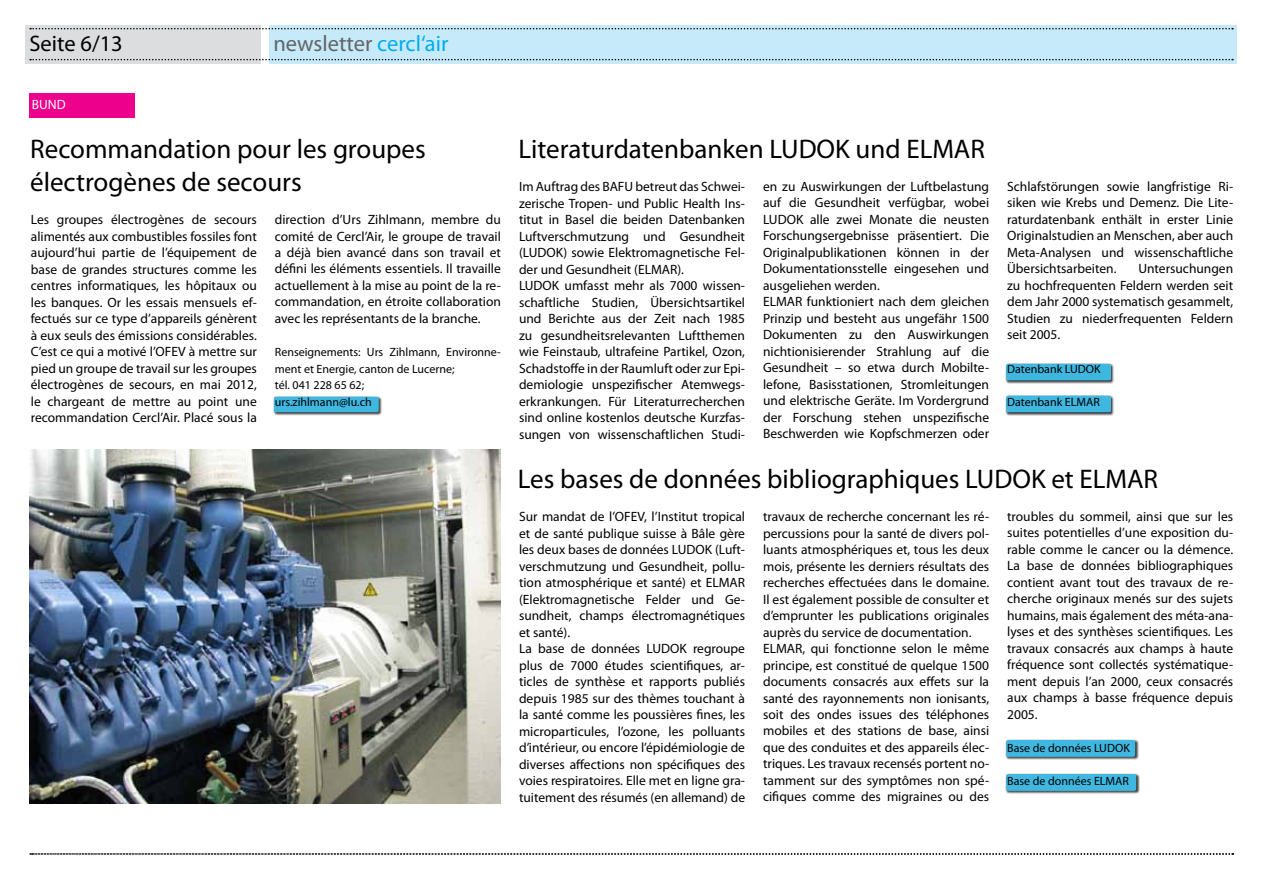
<style>
.page{position:relative;width:1263px;height:893px;background:#fff}
.page>*{position:absolute;margin:0;border:0;box-sizing:border-box;transform-origin:0 0}
.t1{font:27px/33px "Myriad Pro";color:#000}
.t2{font:22.5px "Myriad Pro";color:#636466}
.t3{font:22.5px "Myriad Pro";color:#000}
.t4{font:13.5px/16.5px "Myriad Pro";color:#000;text-align:justify}
.t5{font:13.5px "Myriad Pro";color:#fff}
.t6{font:12px/16.5px "Myriad Pro";color:#000}
.s1{color:#00aeef}
</style>
<div class="page">
<div style="left:269px;top:26px;width:968px;height:38px;background:#c7eafb"></div>
<div style="left:26px;top:26px;width:235px;height:38px;background:#dcddde"></div>
<svg style="left:30px;top:28px;width:1203px;height:1px"></svg>
<svg style="left:30px;top:59px;width:1203px;height:1px"></svg>
<svg style="left:30px;top:853px;width:1203px;height:2px;background:#8d8d8d"></svg>
<div style="left:30px;top:94px;width:105px;height:24px;background:#ec008c"></div>
<img style="left:30px;top:450px;width:471px;height:353px">
<div style="left:1006px;top:739px;width:133px;height:21px;background:#9b9b9b"></div>
<div style="left:1005px;top:738px;width:132px;height:20px;background:#000;opacity:.3"></div>
<div style="left:1006px;top:773px;width:134px;height:21px;background:#9b9b9b"></div>
<div style="left:1005px;top:772px;width:133px;height:20px;background:#000;opacity:.3"></div>
<div style="left:1006px;top:363px;width:109px;height:21px;background:#000;opacity:.75"></div>
<div style="left:1005px;top:362px;width:108px;height:19px;background:#000;opacity:.3"></div>
<div style="left:1006px;top:395px;width:109px;height:21px;background:#000;opacity:.75"></div>
<div style="left:1005px;top:394px;width:108px;height:19px;background:#000;opacity:.3"></div>
<div style="left:273px;top:396px;width:109px;height:20px;background:#000;opacity:.75"></div>
<div style="left:273px;top:395px;width:108px;height:18px;background:#000;opacity:.3"></div>
<h2 class="t3" style="left:29px;top:29px;width:95px">Seite 6/13</h2>
<h2 class="t2" style="left:273px;top:29px;width:176px">newsletter <span class="s1">cercl‘air</span></h2>
<p class="t5" style="left:32px;top:96px;width:35px">BUND</p>
<h1 class="t1" style="left:30px;top:132px;width:397px">Recommandation pour les groupes électrogènes de secours</h1>
<p class="t4" style="left:31px;top:211px;width:228px">Les groupes électrogènes de secours alimentés aux combustibles fossiles font aujourd’hui partie de l’équipement de base de grandes structures comme les centres informatiques, les hôpitaux ou les banques. Or les essais mensuels ef&shy;fectués sur ce type d’appareils génèrent à eux seuls des émissions considérables.<br>C’est ce qui a motivé l’OFEV à mettre sur pied un groupe de travail sur les groupes électrogènes de secours, en mai 2012, le chargeant de mettre au point une recommandation Cercl’Air. Placé sous la</p>
<p class="t4" style="left:275px;top:211px;width:228px">direction d’Urs Zihlmann, membre du comité de Cercl’Air, le groupe de travail a déjà bien avancé dans son travail et défini les éléments essentiels. Il travaille actuellement à la mise au point de la re&shy;commandation, en étroite collaboration avec les représentants de la branche.</p>
<p class="t6" style="left:275px;top:344px;width:228px">Renseignements: Urs Zihlmann, Environne&shy;ment et Energie, canton de Lucerne;<br>tél. 041 228 65 62;<br>urs.zihlmann@lu.ch</p>
<h1 class="t1" style="left:518px;top:132px;width:468px">Literaturdatenbanken LUDOK und ELMAR</h1>
<p class="t4" style="left:519px;top:178px;width:228px;text-align:left">Im Auftrag des BAFU betreut das Schwei&shy;zerische Tropen- und Public Health Ins&shy;titut in Basel die beiden Datenbanken Luftverschmutzung und Gesundheit (LUDOK) sowie Elektromagnetische Fel&shy;der und Gesundheit (ELMAR).<br>LUDOK umfasst mehr als 7000 wissen&shy;schaftliche Studien, Übersichtsartikel und Berichte aus der Zeit nach 1985 zu gesundheitsrelevanten Luftthemen wie Feinstaub, ultrafeine Partikel, Ozon, Schadstoffe in der Raumluft oder zur Epi&shy;demiologie unspezifischer Atemwegs&shy;erkrankungen. Für Literaturrecherchen sind online kostenlos deutsche Kurzfas&shy;sungen von wissenschaftlichen Studi-</p>
<p class="t4" style="left:763px;top:178px;width:228px;text-align:left">en zu Auswirkungen der Luftbelastung auf die Gesundheit verfügbar, wobei LUDOK alle zwei Monate die neusten Forschungsergebnisse präsentiert. Die Originalpublikationen können in der Dokumentationsstelle eingesehen und ausgeliehen werden.<br>ELMAR funktioniert nach dem gleichen Prinzip und besteht aus ungefähr 1500<br>Dokumenten zu den Auswirkungen nichtionisierender Strahlung auf die Gesundheit – so etwa durch Mobilte&shy;lefone, Basisstationen, Stromleitungen und elektrische Geräte. Im Vordergrund der Forschung stehen unspezifische Beschwerden wie Kopfschmerzen oder</p>
<p class="t4" style="left:1007px;top:178px;width:228px">Schlafstörungen sowie langfristige Ri&shy;siken wie Krebs und Demenz. Die Lite&shy;raturdatenbank enthält in erster Linie Originalstudien an Menschen, aber auch Meta-Analysen und wissenschaftliche Übersichtsarbeiten.</p>
<p class="t4" style="left:1007px;top:260px;width:228px;text-indent:131px">Untersuchungen zu hochfrequenten Feldern werden seit dem Jahr 2000 systematisch gesammelt, Studien zu niederfrequenten Feldern seit 2005.</p>
<p class="t6" style="left:1007px;top:360px;width:95px">Datenbank LUDOK</p>
<p class="t6" style="left:1007px;top:393px;width:94px">Datenbank ELMAR</p>
<h1 class="t1" style="left:518px;top:462px;width:642px">Les bases de données bibliographiques LUDOK et ELMAR</h1>
<p class="t4" style="left:519px;top:508px;width:228px;text-align:left">Sur mandat de l’OFEV, l’Institut tropical et de santé publique suisse à Bâle gère les deux bases de données LUDOK (Luft&shy;verschmutzung und Gesundheit, pollu&shy;tion atmosphérique et santé) et ELMAR (Elektromagnetische Felder und Ge&shy;sundheit, champs électromagnétiques et santé).<br>La base de données LUDOK regroupe plus de 7000 études scientifiques, ar&shy;ticles de synthèse et rapports publiés depuis 1985 sur des thèmes touchant à la santé comme les poussières fines, les microparticules, l’ozone, les polluants d’intérieur, ou encore l’épidémiologie de diverses affections non spécifiques des voies respiratoires. Elle met en ligne gra&shy;tuitement des résumés (en allemand) de</p>
<p class="t4" style="left:763px;top:508px;width:228px;text-align:left">travaux de recherche concernant les ré&shy;percussions pour la santé de divers pol&shy;luants atmosphériques et, tous les deux mois, présente les derniers résultats des recherches effectuées dans le domaine.<br>Il est également possible de consulter et d’emprunter les publications originales auprès du service de documentation.<br>ELMAR, qui fonctionne selon le même principe, est constitué de quelque 1500 documents consacrés aux effets sur la santé des rayonnements non ionisants, soit des ondes issues des téléphones mobiles et des stations de base, ainsi que des conduites et des appareils élec&shy;triques. Les travaux recensés portent no&shy;tamment sur des symptômes non spé&shy;cifiques comme des migraines ou des</p>
<p class="t4" style="left:1007px;top:508px;width:228px">troubles du sommeil, ainsi que sur les suites potentielles d’une exposition du&shy;rable comme le cancer ou la démence.<br>La base de données bibliographiques contient avant tout des travaux de re&shy;cherche originaux menés sur des sujets humains, mais également des méta-ana&shy;lyses et des synthèses scientifiques. Les travaux consacrés aux champs à haute fréquence sont collectés systématique&shy;ment depuis l’an 2000, ceux consacrés aux champs à basse fréquence depuis 2005.</p>
<p class="t6" style="left:1007px;top:740px;width:124px">Base de données LUDOK</p>
<p class="t6" style="left:1007px;top:773px;width:123px">Base de données ELMAR</p>
</div>
